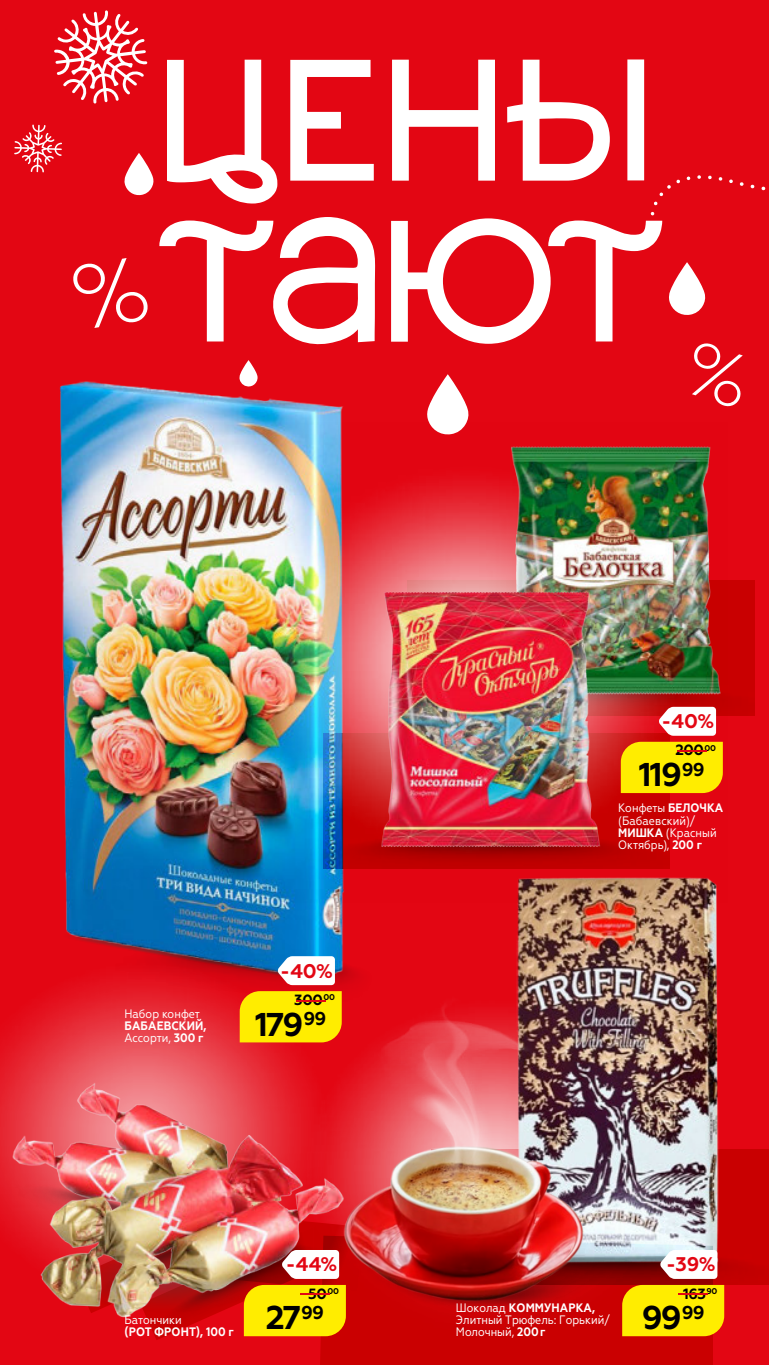
<style>
.page{position:relative;width:769px;height:1365px;background:#fff}
.page>*{position:absolute;margin:0;border:0;box-sizing:border-box;transform-origin:0 0}
.t1{font:700 32.9px "Geometria";letter-spacing:-.06em;color:#000}
.t2{font:700 19.78px "Geometria";letter-spacing:-.005em;color:#e30613}
.t3{font:700 14.88px "Geometria";letter-spacing:-.03em;color:#000}
.t4{font:12.25px/12.2px "Geometria Narrow";color:#fff}
.t5{font:700 12.25px/12.2px "Geometria Narrow";letter-spacing:.01em;color:#fff}
.t6{font:700 8.4px "Geometria";color:#000}
.s1{font-weight:700}
.s2{color:#e30613}
.s3{font-weight:400}
.s4{font-size:14.88px;color:#e30613}
</style>
<div class="page">
<div style="left:0;top:0;width:769px;height:1364px;background:#e30613"></div>
<svg style="left:73px;top:258px;width:75px;height:70px"></svg>
<svg style="left:692px;top:343px;width:51px;height:63px"></svg>
<svg style="left:54px;top:10px;width:93px;height:94px"></svg>
<svg style="left:14px;top:125px;width:48px;height:47px"></svg>
<img style="left:59px;top:381px;width:284px;height:537px">
<svg style="left:662px;top:175px;width:104px;height:21px"></svg>
<img style="left:3px;top:918px;width:371px;height:422px">
<div style="left:713px;top:1149px;width:56px;height:135px;background:#c90001"></div>
<img style="left:516px;top:902px;width:214px;height:369px">
<img style="left:140px;top:1324px;width:180px;height:15px">
<img style="left:36px;top:1319px;width:208px;height:5px">
<img style="left:0;top:1051px;width:355px;height:268px">
<img style="left:320px;top:1235px;width:393px;height:129px">
<img style="left:324px;top:1128px;width:287px;height:187px">
<img style="left:378px;top:996px;width:161px;height:229px">
<img style="left:202px;top:423px;width:526px;height:479px">
<img style="left:485px;top:444px;width:250px;height:251px">
<img style="left:359px;top:587px;width:245px;height:263px">
<svg style="left:427px;top:374px;width:42px;height:62px"></svg>
<svg style="left:124px;top:153px;width:30px;height:43px"></svg>
<svg style="left:669px;top:262px;width:37px;height:53px"></svg>
<svg style="left:239px;top:360px;width:19px;height:27px"></svg>
<svg style="left:159px;top:59px;width:503px;height:286px"></svg>
<svg style="left:660px;top:1249px;width:57px;height:29px;background:#f5f1f2"></svg>
<div style="left:622px;top:1284px;width:102px;height:51px;background:#ffed00"></div>
<svg style="left:278px;top:956px;width:57px;height:29px;background:#efedf1"></svg>
<div style="left:240px;top:991px;width:102px;height:51px;background:#ffed00"></div>
<svg style="left:282px;top:1249px;width:57px;height:29px;background:#f2e3e3"></svg>
<div style="left:244px;top:1284px;width:102px;height:51px;background:#ffed00"></div>
<svg style="left:659px;top:706px;width:57px;height:29px;background:#f9e3e3"></svg>
<div style="left:621px;top:741px;width:102px;height:52px;background:#ffed00"></div>
<p class="t4" style="left:124px;top:1007px;width:84px">Набор конфет<br><span class="s1">БАБАЕВСКИЙ,<br></span>Ассорти, <span class="s1">300 г</span></p>
<p class="t2" style="left:280px;top:958px;width:54px">-40%</p>
<p class="t1" style="left:255px;top:1004px;width:73px">179<sup>99</sup></p>
<p class="t3" style="left:287px;top:990px;width:50px"><span class="s2">-</span>300<sup>00</sup></p>
<p class="t5" style="left:124px;top:1313px;width:111px"><span class="s3">Батончики<br></span>(РОТ ФРОНТ), 100 г</p>
<p class="t2" style="left:286px;top:1252px;width:53px">-44%</p>
<p class="t1" style="left:266px;top:1298px;width:60px">27<sup>99</sup></p>
<p class="t3" style="left:291px;top:1284px;width:50px"><span class="s2">-</span>50<sup>00</sup></p>
<p class="t2" style="left:661px;top:709px;width:54px">-40%</p>
<p class="t1" style="left:639px;top:755px;width:68px">119<sup>99</sup></p>
<p class="t3" style="left:668px;top:741px;width:50px"><span class="s2">-</span>200<sup>00</sup></p>
<p class="t4" style="left:618px;top:802px;width:106px">Конфеты <span class="s1">БЕЛОЧКА </span>(Бабаевский)/<br><span class="s1">МИШКА</span> (Красный<br>Октябрь), <span class="s1">200 г</span></p>
<p class="t4" style="left:456px;top:1301px;width:155px">Шоколад <span class="s1">КОММУНАРКА,<br></span>Элитный Трюфель: Горький/<br>Молочный, <span class="s1">200 г</span></p>
<p class="t2" style="left:666px;top:1252px;width:50px">-39%</p>
<p class="t1" style="left:642px;top:1298px;width:64px">99<sup>99</sup></p>
<p class="t6" style="left:669px;top:1285px;width:50px"><span class="s4">-</span>90</p>
<p class="t3" style="left:683px;top:1284px;width:24px">163</p>
</div>
